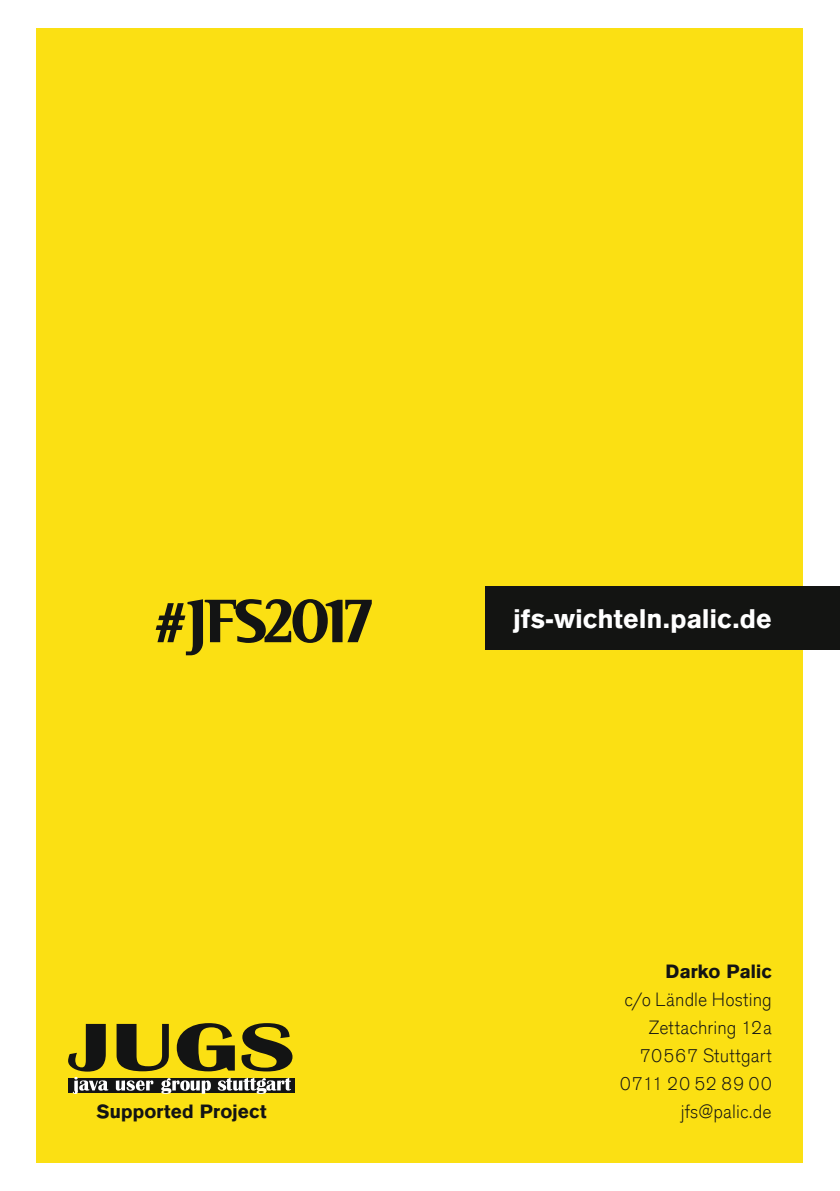
<style>
.page{position:relative;width:840px;height:1191px;background:#fff}
.page>*{position:absolute;margin:0;border:0;box-sizing:border-box;transform-origin:0 0}
.t1{font:900 66.4px "Serif";letter-spacing:.02em;color:#131414}
.t2{font:700 28px "Ancona";letter-spacing:.01em;color:#fff}
.t3{font:300 20px/28px "Ancona";letter-spacing:.01em;color:#131414;text-align:right}
.t4{font:700 20px "Ancona";letter-spacing:.01em;color:#131414}
</style>
<div class="page">
<div style="left:37px;top:28px;width:765px;height:1134px;background:#fbe013"></div>
<hr style="left:839px;top:586px;width:1px;height:63px;background:#c92111">
<div style="left:485px;top:586px;width:354px;height:63px;background:#131412"></div>
<div style="left:68px;top:1078px;width:227px;height:14px;background:#131414"></div>
<svg style="left:68px;top:1024px;width:38px;height:47px"></svg>
<svg style="left:116px;top:1024px;width:53px;height:47px"></svg>
<svg style="left:177px;top:1023px;width:58px;height:48px"></svg>
<svg style="left:241px;top:1023px;width:51px;height:48px"></svg>
<svg style="left:73px;top:1077px;width:35px;height:17px"></svg>
<svg style="left:116px;top:1080px;width:37px;height:10px"></svg>
<svg style="left:161px;top:1078px;width:50px;height:16px"></svg>
<svg style="left:217px;top:1077px;width:74px;height:17px"></svg>
<h1 class="t1" style="left:152px;top:584px;width:219px">#JFS2017</h1>
<h2 class="t2" style="left:513px;top:603px;width:260px">jfs-wichteln.palic.de</h2>
<p class="t4" style="left:665px;top:960px;width:108px">Darko Palic</p>
<p class="t3" style="left:619px;top:986px;width:153px">c/o Ländle Hosting<br>Zettachring 12a<br>70567 Stuttgart<br>0711 20 52 89 00</p>
<p class="t4" style="left:96px;top:1100px;width:172px">Supported Project</p>
<p class="t3" style="left:680px;top:1098px;width:92px">jfs@palic.de</p>
</div>
